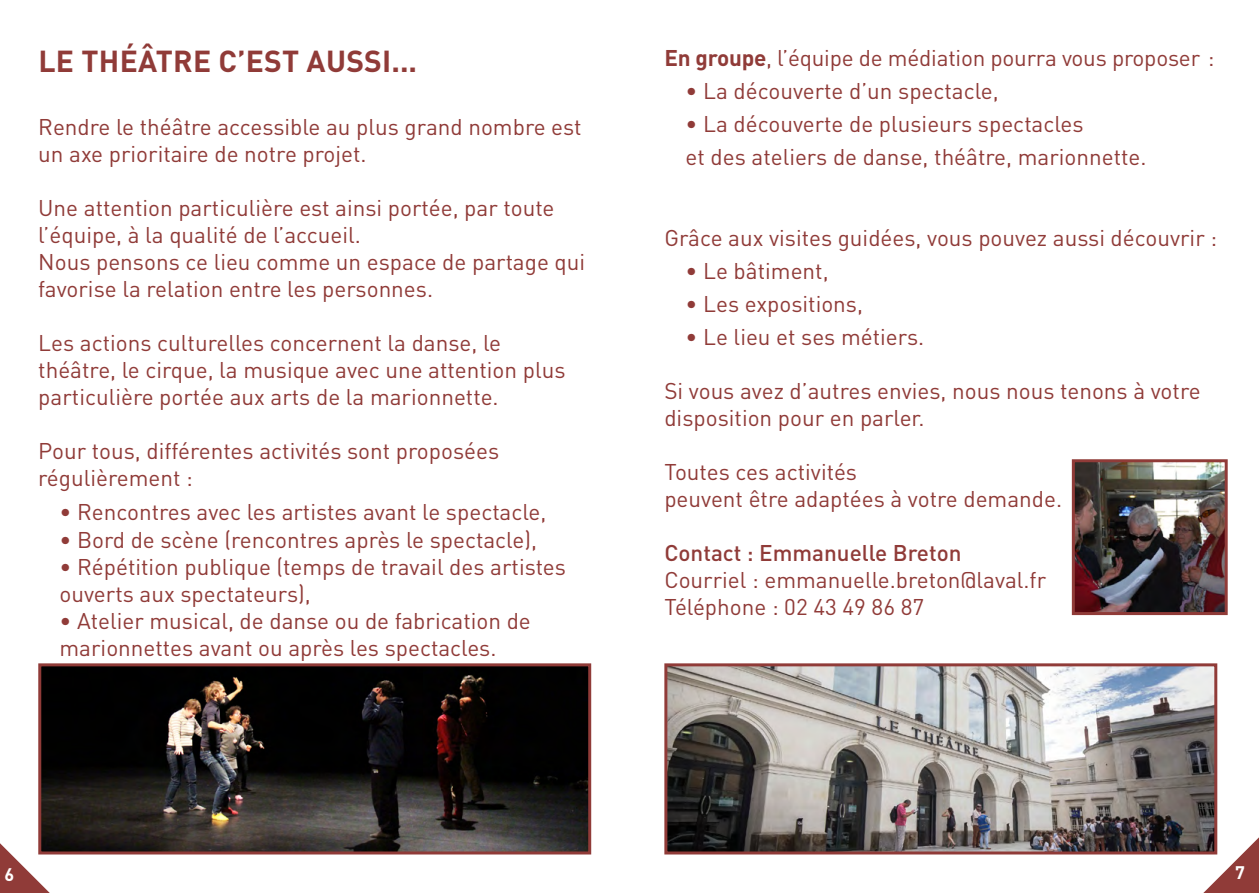
<style>
.page{position:relative;width:1259px;height:893px;background:#fff}
.page>*{position:absolute;margin:0;border:0;box-sizing:border-box;transform-origin:0 0}
.titre1{font:700 30px "DIN Pro";letter-spacing:.01em;color:#903b38}
.t1{font:22.5px/27px "DIN Pro";color:#903b38}
.t2{font:700 18px "DIN Pro";color:#fff}
.s1{font-weight:700}
.s2{font-weight:500}
</style>
<div class="page">
<svg style="left:1180px;top:813px;width:79px;height:80px"></svg>
<svg style="left:0;top:843px;width:50px;height:50px"></svg>
<img style="left:668px;top:667px;width:545px;height:183px">
<div style="left:664px;top:663px;width:553px;height:191px;border:3px solid #903b38"></div>
<img style="left:1075px;top:463px;width:148px;height:148px">
<div style="left:1071px;top:459px;width:156px;height:156px;border:3px solid #903b38"></div>
<img style="left:42px;top:667px;width:545px;height:183px">
<div style="left:38px;top:663px;width:553px;height:191px;border:3px solid #903b38"></div>
<p class="titre1" style="left:38px;top:41px;width:380px">LE THÉÂTRE C’EST AUSSI...</p>
<p class="t1" style="left:38px;top:112px;width:545px">Rendre le théâtre accessible au plus grand nombre est un axe prioritaire de notre projet.</p>
<p class="t1" style="left:38px;top:193px;width:518px">Une attention particulière est ainsi portée, par toute l’équipe, à la qualité de l’accueil.</p>
<p class="t1" style="left:38px;top:247px;width:548px">Nous pensons ce lieu comme un espace de partage qui favorise la relation entre les personnes.</p>
<p class="t1" style="left:38px;top:328px;width:529px">Les actions culturelles concernent la danse, le théâtre, le cirque, la musique avec une attention plus particulière portée aux arts de la marionnette.</p>
<p class="t1" style="left:38px;top:436px;width:462px">Pour tous, différentes activités sont proposées régulièrement :</p>
<p class="t1" style="left:60px;top:498px;width:488px">• Rencontres avec les artistes avant le spectacle,</p>
<p class="t1" style="left:60px;top:525px;width:479px">• Bord de scène (rencontres après le spectacle),</p>
<p class="t1" style="left:60px;top:552px;width:508px">• Répétition publique (temps de travail des artistes ouverts aux spectateurs),</p>
<p class="t1" style="left:60px;top:606px;width:473px">• Atelier musical, de danse ou de fabrication de marionnettes avant ou après les spectacles.</p>
<p class="t1" style="left:664px;top:44px;width:552px"><span class="s1">En groupe</span>, l’équipe de médiation pourra vous proposer :</p>
<p class="t1" style="left:685px;top:77px;width:314px">• La découverte d’un spectacle,</p>
<p class="t1" style="left:685px;top:110px;width:399px">• La découverte de plusieurs spectacles</p>
<p class="t1" style="left:685px;top:143px;width:462px">et des ateliers de danse, théâtre, marionnette.</p>
<p class="t1" style="left:664px;top:224px;width:554px">Grâce aux visites guidées, vous pouvez aussi découvrir :</p>
<p class="t1" style="left:685px;top:257px;width:145px">• Le bâtiment,</p>
<p class="t1" style="left:685px;top:290px;width:179px">• Les expositions,</p>
<p class="t1" style="left:685px;top:323px;width:240px">• Le lieu et ses métiers.</p>
<p class="t1" style="left:664px;top:377px;width:538px">Si vous avez d’autres envies, nous nous tenons à votre disposition pour en parler.</p>
<p class="t1" style="left:664px;top:458px;width:194px">Toutes ces activités</p>
<p class="t1" style="left:664px;top:485px;width:399px">peuvent être adaptées à votre demande.</p>
<p class="t1" style="left:664px;top:539px;width:383px"><span class="s2">Contact : Emmanuelle Breton<br></span>Courriel : emmanuelle.breton@laval.fr<br>Téléphone : 02 43 49 86 87</p>
<p class="t2" style="left:4px;top:863px;width:11px">6</p>
<p class="t2" style="left:1235px;top:860px;width:11px">7</p>
</div>
